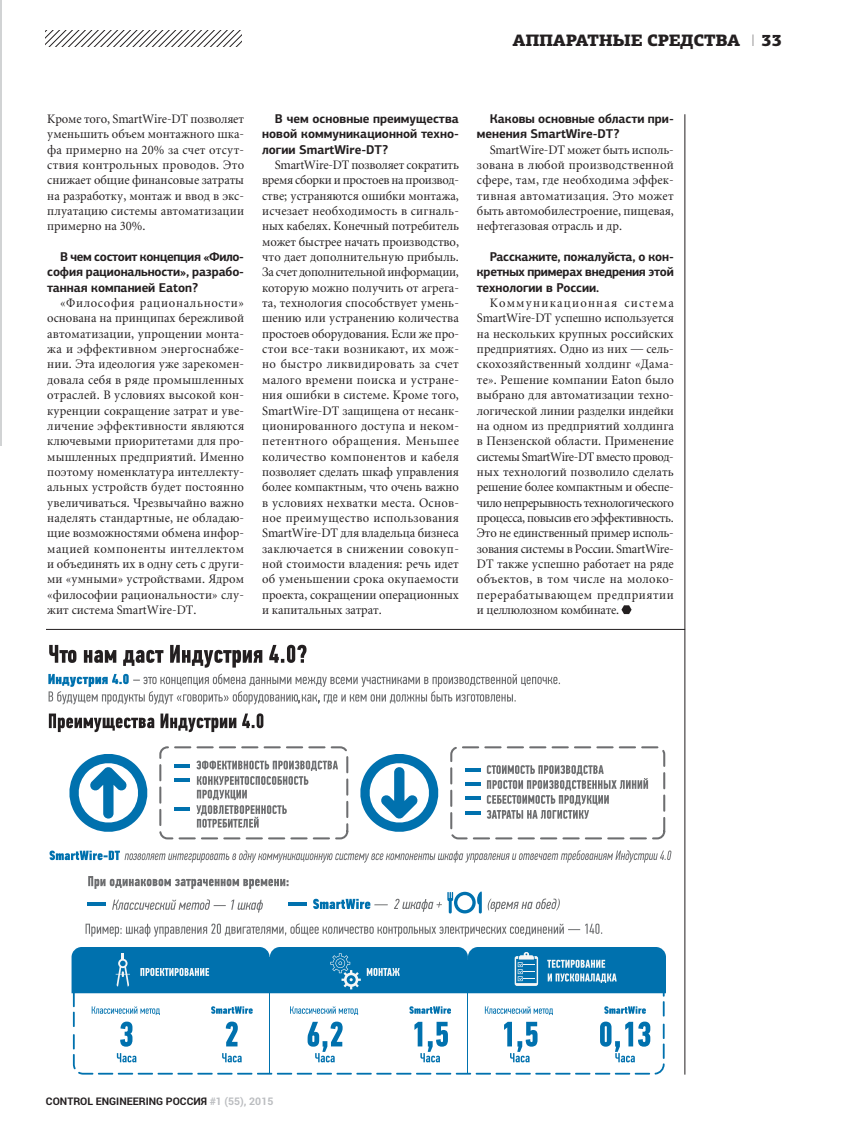
<style>
.page{position:relative;width:851px;height:1136px;background:#fff}
.page>*{position:absolute;margin:0;border:0;box-sizing:border-box;transform-origin:0 0}
.t1{font:900 16.5px "PF Agora Slab Pro";letter-spacing:-.02em;color:#231f20}
.t2{font:12.75px/15.3px "Miniature";color:#231f20;text-align:justify;scale:.96 1}
.t3{font:700 12.75px/15.3px "PF Agora Sans Pro";letter-spacing:-.005em;color:#231f20;text-align:justify;scale:.96 1}
.t4{font:700 10.5px "Roboto";color:#231f20}
.s1{font-family:"PF Din Text Pro";font-weight:100}
.s2{color:#bbbdc0}
</style>
<div class="page">
<svg style="left:46px;top:31px;width:195px;height:15px"></svg>
<hr style="left:0;top:0;width:1px;height:445px;background:#d1d3d4">
<svg style="left:621px;top:605px;width:10px;height:9px"></svg>
<svg style="left:49px;top:644px;width:257px;height:23px"></svg>
<svg style="left:49px;top:713px;width:214px;height:19px"></svg>
<svg style="left:73px;top:993px;width:591px;height:81px"></svg>
<svg style="left:92px;top:1006px;width:68px;height:8px"></svg>
<svg style="left:211px;top:1006px;width:42px;height:7px"></svg>
<svg style="left:290px;top:1006px;width:68px;height:8px"></svg>
<svg style="left:409px;top:1006px;width:42px;height:7px"></svg>
<svg style="left:485px;top:1006px;width:68px;height:8px"></svg>
<svg style="left:604px;top:1006px;width:41px;height:7px"></svg>
<svg style="left:120px;top:1021px;width:12px;height:25px"></svg>
<svg style="left:117px;top:1052px;width:19px;height:10px"></svg>
<svg style="left:226px;top:1021px;width:12px;height:25px"></svg>
<svg style="left:222px;top:1052px;width:19px;height:10px"></svg>
<svg style="left:307px;top:1021px;width:35px;height:41px"></svg>
<svg style="left:414px;top:1021px;width:34px;height:41px"></svg>
<svg style="left:504px;top:1021px;width:33px;height:41px"></svg>
<svg style="left:600px;top:1021px;width:50px;height:41px"></svg>
<svg style="left:72px;top:947px;width:594px;height:46px;background:#117ab3"></svg>
<hr style="left:269px;top:957px;width:1px;height:116px;background:#0071ae">
<hr style="left:467px;top:959px;width:1px;height:114px;background:#0071ae">
<svg style="left:85px;top:923px;width:517px;height:13px"></svg>
<svg style="left:112px;top:899px;width:151px;height:13px"></svg>
<hr style="left:87px;top:902px;width:19px;height:4px;background:#0071ae">
<hr style="left:288px;top:902px;width:19px;height:4px;background:#0071ae">
<svg style="left:88px;top:876px;width:200px;height:12px"></svg>
<svg style="left:313px;top:891px;width:246px;height:22px"></svg>
<svg style="left:196px;top:760px;width:142px;height:67px"></svg>
<hr style="left:174px;top:764px;width:16px;height:3px;background:#0071ae">
<hr style="left:174px;top:778px;width:16px;height:3px;background:#0071ae">
<hr style="left:174px;top:807px;width:16px;height:3px;background:#0071ae">
<div style="left:159px;top:746px;width:189px;height:93px;border:2px dashed #6d6e70;border-radius:7px"></div>
<svg style="left:69px;top:754px;width:79px;height:78px"></svg>
<svg style="left:486px;top:765px;width:162px;height:53px"></svg>
<hr style="left:465px;top:768px;width:16px;height:3px;background:#0071ae">
<hr style="left:465px;top:782px;width:16px;height:3px;background:#0071ae">
<hr style="left:465px;top:796px;width:16px;height:3px;background:#0071ae">
<hr style="left:465px;top:811px;width:16px;height:3px;background:#0071ae">
<div style="left:450px;top:746px;width:215px;height:93px;border:2px dashed #6d6e70;border-radius:7px"></div>
<svg style="left:360px;top:754px;width:79px;height:78px"></svg>
<svg style="left:50px;top:850px;width:621px;height:12px"></svg>
<svg style="left:48px;top:673px;width:512px;height:31px"></svg>
<hr style="left:684px;top:114px;width:1px;height:960px;background:#231f20">
<hr style="left:46px;top:629px;width:639px;height:1px;background:#231f20">
<p class="t1" style="left:512px;top:31px;width:229px">АППАРАТНЫЕ СРЕДСТВА</p>
<p class="t1" style="left:751px;top:31px;width:32px"><span class="s1">I</span> 33</p>
<p class="t2" style="left:47px;top:112px;width:206px">Кроме того, SmartWire-DT позволяет уменьшить объем монтажного шка&shy;фа примерно на 20% за счет отсут&shy;ствия контрольных проводов. Это снижает общие финансовые затраты на разработку, монтаж и ввод в экс&shy;плуатацию системы автоматизации примерно на 30%.</p>
<p class="t3" style="left:47px;top:249px;width:206px;text-indent:13px">В чем состоит концепция «Фило&shy;софия рациональности», разрабо&shy;танная компанией Eaton?</p>
<p class="t2" style="left:47px;top:297px;width:206px;text-indent:13px">«Философия рациональности» основана на принципах бережливой автоматизации, упрощении монта&shy;жа и эффективном энергоснабже&shy;нии. Эта идеология уже зарекомен&shy;довала себя в ряде промышленных отраслей. В условиях высокой кон&shy;куренции сокращение затрат и уве&shy;личение эффективности являются ключевыми приоритетами для про&shy;мышленных предприятий. Именно поэтому номенклатура интеллекту&shy;альных устройств будет постоянно увеличиваться. Чрезвычайно важно наделять стандартные, не обладаю&shy;щие возможностями обмена инфор&shy;мацией компоненты интеллектом и объединять их в одну сеть с други&shy;ми «умными» устройствами. Ядром «философии рациональности» слу&shy;жит система SmartWire-DT.</p>
<p class="t3" style="left:262px;top:111px;width:206px;text-indent:13px">В чем основные преимущества новой коммуникационной техно&shy;логии SmartWire-DT?</p>
<p class="t2" style="left:262px;top:159px;width:206px;text-indent:13px">SmartWire-DT позволяет cократить время сборки и простоев на производ&shy;стве; устраняются ошибки монтажа, исчезает необходимость в сигналь&shy;ных кабелях. Конечный потребитель может быстрее начать производство, что дает дополнительную прибыль.<br>За счет дополнительной информации, которую можно получить от агрега&shy;та, технология способствует умень&shy;шению или устранению количества простоев оборудования. Если же про&shy;стои все-таки возникают, их мож&shy;но быстро ликвидировать за счет малого времени поиска и устране&shy;ния ошибки в системе. Кроме того, SmartWire-DT защищена от несанк&shy;ционированного доступа и неком&shy;петентного обращения. Меньшее количество компонентов и кабеля позволяет сделать шкаф управления более компактным, что очень важно в условиях нехватки места. Основ&shy;ное преимущество использования SmartWire-DT для владельца бизнеса заключается в снижении совокуп&shy;ной стоимости владения: речь идет об уменьшении срока окупаемости проекта, сокращении операционных и капитальных затрат.</p>
<p class="t3" style="left:477px;top:111px;width:206px;text-indent:13px">Каковы основные области при&shy;менения SmartWire-DT?</p>
<p class="t2" style="left:477px;top:143px;width:206px;text-indent:13px">SmartWire-DT может быть исполь&shy;зована в любой производственной сфере, там, где необходима эффек&shy;тивная автоматизация. Это может быть автомобилестроение, пищевая, нефтегазовая отрасль и др.</p>
<p class="t3" style="left:477px;top:249px;width:206px;text-indent:13px">Расскажите, пожалуйста, о кон&shy;кретных примерах внедрения этой технологии в России.</p>
<p class="t2" style="left:477px;top:297px;width:206px;text-indent:13px">Коммуникационная система SmartWire-DT успешно используется на нескольких крупных российских предприятиях. Одно из них — сель&shy;скохозяйственный холдинг «Дама&shy;те». Решение компании Eaton было выбрано для автоматизации техно&shy;логической линии разделки индейки на одном из предприятий холдинга в Пензенской области. Применение системы SmartWire-DT вместо провод&shy;ных технологий позволило сделать решение более компактным и обеспе&shy;чило непрерывность технологического процесса, повысив его эффективность.<br>Это не единственный пример исполь&shy;зования системы в России. SmartWire-DT также успешно работает на ряде объектов, в том числе на молоко&shy;перерабатывающем предприятии и целлюлозном комбинате.</p>
<p class="t4" style="left:46px;top:1093px;width:229px">CONTROL ENGINEERING РОССИЯ <span class="s2">#1 (55), 2015</span></p>
</div>
